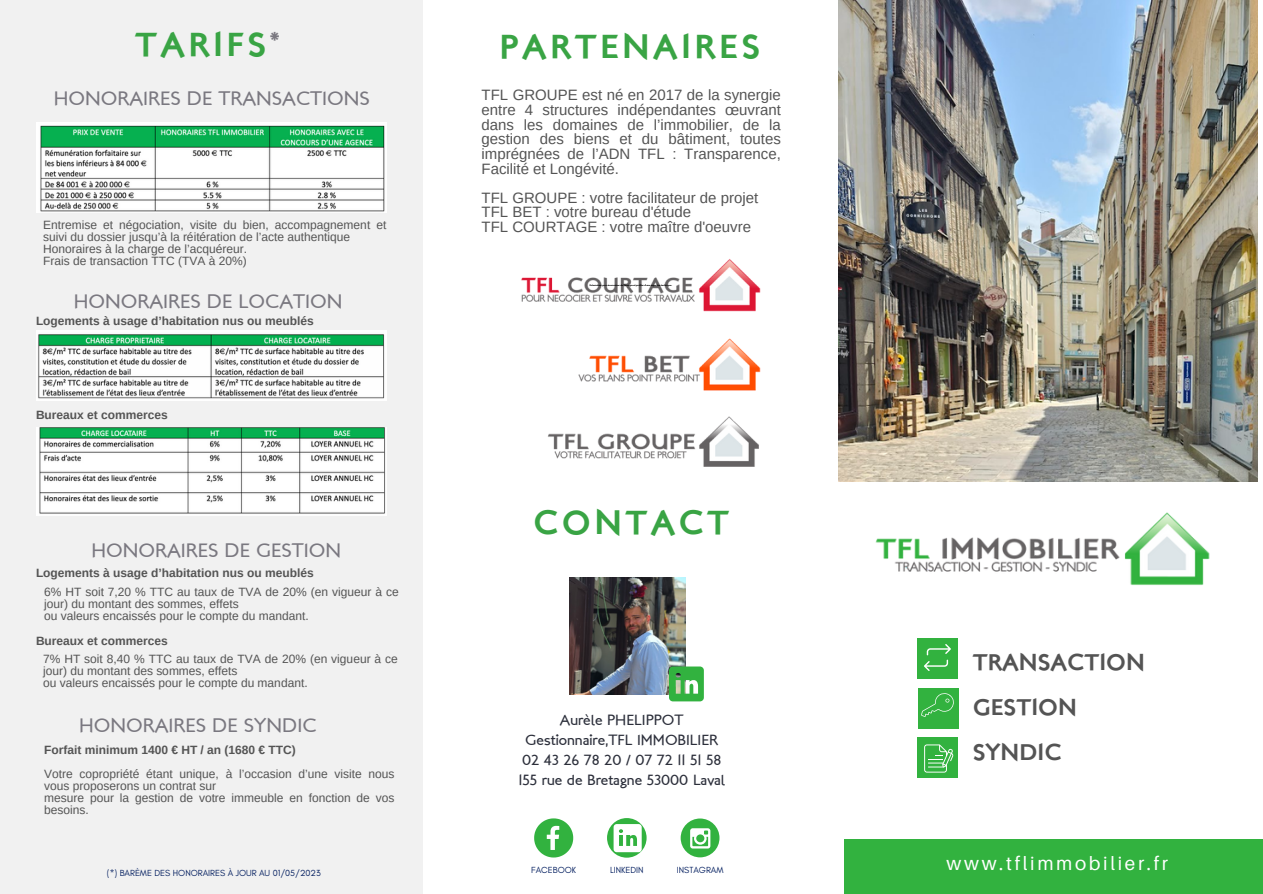
<style>
.page{position:relative;width:1263px;height:894px;background:#fff}
.page>*{position:absolute;margin:0;border:0;box-sizing:border-box;transform-origin:0 0}
.t1{font:33.75px "London Two";letter-spacing:.1em;color:#39a444}
.t2{font:22.95px "London Two";color:#545454}
.t3{font:19.8px "London Between";color:#7a7880}
.t4{font:19.05px "Aileron";letter-spacing:.14em;color:#fff}
.t5{font:15px/14.5px "Arimo";color:#545454;text-align:justify}
.t6{font:15px "London Between";color:#2c2f3b}
.t7{font:12px/12px "Arimo";color:#545454}
.t8{font:700 12px "Arimo";color:#545454}
.t9{font:9px "Glacial Indifference";color:#041f60}
.t10{font:2.4px "Glacial Indifference";color:#000}
</style>
<div class="page">
<div style="left:844px;top:839px;width:419px;height:54px;background:#32b23f"></div>
<img style="left:839px;top:0;width:418px;height:481px">
<div style="left:0;top:0;width:422px;height:893px;background:#f1f1f1"></div>
<img style="left:570px;top:577px;width:116px;height:117px">
<svg style="left:534px;top:818px;width:39px;height:39px"></svg>
<div style="left:681px;top:818px;width:38px;height:39px;background:#32b23f;border-radius:50%"></div>
<svg style="left:690px;top:828px;width:20px;height:20px"></svg>
<svg style="left:607px;top:817px;width:40px;height:40px"></svg>
<svg style="left:669px;top:666px;width:35px;height:35px"></svg>
<svg style="left:607px;top:823px;width:35px;height:28px"></svg>
<div style="left:917px;top:638px;width:40px;height:40px;background:#32b23f"></div>
<svg style="left:924px;top:644px;width:27px;height:26px"></svg>
<div style="left:919px;top:688px;width:40px;height:40px;background:#32b23f"></div>
<svg style="left:921px;top:693px;width:33px;height:23px"></svg>
<div style="left:917px;top:737px;width:40px;height:40px;background:#32b23f"></div>
<svg style="left:924px;top:744px;width:29px;height:28px"></svg>
<img style="left:422px;top:255px;width:339px;height:259px">
<img style="left:875px;top:512px;width:335px;height:73px">
<img style="left:37px;top:427px;width:350px;height:88px">
<img style="left:37px;top:122px;width:350px;height:90px">
<img style="left:37px;top:330px;width:350px;height:70px">
<p class="t1" style="left:135px;top:31px;width:133px">TARIFS</p>
<p class="t3" style="left:270px;top:32px;width:11px">*</p>
<p class="t3" style="left:54px;top:91px;width:318px">HONORAIRES DE TRANSACTIONS</p>
<p class="t7" style="left:43px;top:218px;width:345px">Entremise et négociation, visite du bien, accompagnement et suivi du dossier jusqu’à la réitération de l’acte authentique</p>
<p class="t7" style="left:43px;top:242px;width:205px">Honoraires à la charge de l’acquéreur.</p>
<p class="t7" style="left:43px;top:254px;width:205px">Frais de transaction TTC (TVA à 20%)</p>
<p class="t3" style="left:74px;top:293px;width:270px">HONORAIRES DE LOCATION</p>
<p class="t8" style="left:36px;top:314px;width:279px">Logements à usage d’habitation nus ou meublés</p>
<p class="t8" style="left:36px;top:407px;width:133px">Bureaux et commerces</p>
<p class="t3" style="left:91px;top:542px;width:251px">HONORAIRES DE GESTION</p>
<p class="t8" style="left:36px;top:566px;width:279px">Logements à usage d’habitation nus ou meublés</p>
<p class="t7" style="left:44px;top:586px;width:356px">6% HT soit 7,20 % TTC au taux de TVA de 20% (en vigueur à ce jour) du montant des sommes, effets</p>
<p class="t7" style="left:44px;top:610px;width:266px">ou valeurs encaissés pour le compte du mandant.</p>
<p class="t7" style="left:43px;top:652px;width:356px">7% HT soit 8,40 % TTC au taux de TVA de 20% (en vigueur à ce jour) du montant des sommes, effets</p>
<p class="t7" style="left:43px;top:676px;width:266px">ou valeurs encaissés pour le compte du mandant.</p>
<p class="t8" style="left:36px;top:634px;width:133px">Bureaux et commerces</p>
<p class="t3" style="left:79px;top:717px;width:239px">HONORAIRES DE SYNDIC</p>
<p class="t8" style="left:44px;top:743px;width:253px">Forfait minimum 1400 € HT / an (1680 € TTC)</p>
<p class="t7" style="left:44px;top:767px;width:352px">Votre copropriété étant unique, à l’occasion d’une visite nous vous proposerons un contrat sur</p>
<p class="t7" style="left:44px;top:791px;width:352px">mesure pour la gestion de votre immeuble en fonction de vos besoins.</p>
<p class="t9" style="left:107px;top:867px;width:215px">(*) BARÈME DES HONORAIRES À JOUR AU 01/05/2023</p>
<p class="t1" style="left:499px;top:33px;width:262px">PARTENAIRES</p>
<p class="t5" style="left:482px;top:88px;width:301px">TFL GROUPE est né en 2017 de la synergie entre 4 structures indépendantes œuvrant dans les domaines de l’immobilier, de la gestion des biens et du bâtiment, toutes imprégnées de l’ADN TFL : Transparence, Facilité et Longévité.</p>
<p class="t5" style="left:482px;top:190px;width:278px">TFL GROUPE : votre facilitateur de projet</p>
<p class="t5" style="left:482px;top:205px;width:211px">TFL BET : votre bureau d'étude</p>
<p class="t5" style="left:482px;top:219px;width:271px">TFL COURTAGE : votre maître d'oeuvre</p>
<p class="t10" style="left:590px;top:283px;width:84px">Externaliser pour économiser de l'énergie et profiter d'une expertise technique.</p>
<p class="t1" style="left:533px;top:509px;width:197px">CONTACT</p>
<p class="t6" style="left:560px;top:713px;width:125px">Aurèle PHELIPPOT</p>
<p class="t6" style="left:525px;top:733px;width:194px">Gestionnaire,TFL IMMOBILIER</p>
<p class="t6" style="left:522px;top:754px;width:201px">02 43 26 78 20 / 07 72 11 51 58</p>
<p class="t6" style="left:518px;top:774px;width:208px">155 rue de Bretagne 53000 Laval</p>
<p class="t9" style="left:531px;top:864px;width:46px">FACEBOOK</p>
<p class="t9" style="left:610px;top:864px;width:35px">LINKEDIN</p>
<p class="t9" style="left:677px;top:864px;width:48px">INSTAGRAM</p>
<p class="t2" style="left:973px;top:653px;width:174px">TRANSACTION</p>
<p class="t2" style="left:973px;top:698px;width:106px">GESTION</p>
<p class="t2" style="left:973px;top:743px;width:90px">SYNDIC</p>
<p class="t4" style="left:946px;top:851px;width:223px">www.tflimmobilier.fr</p>
</div>
